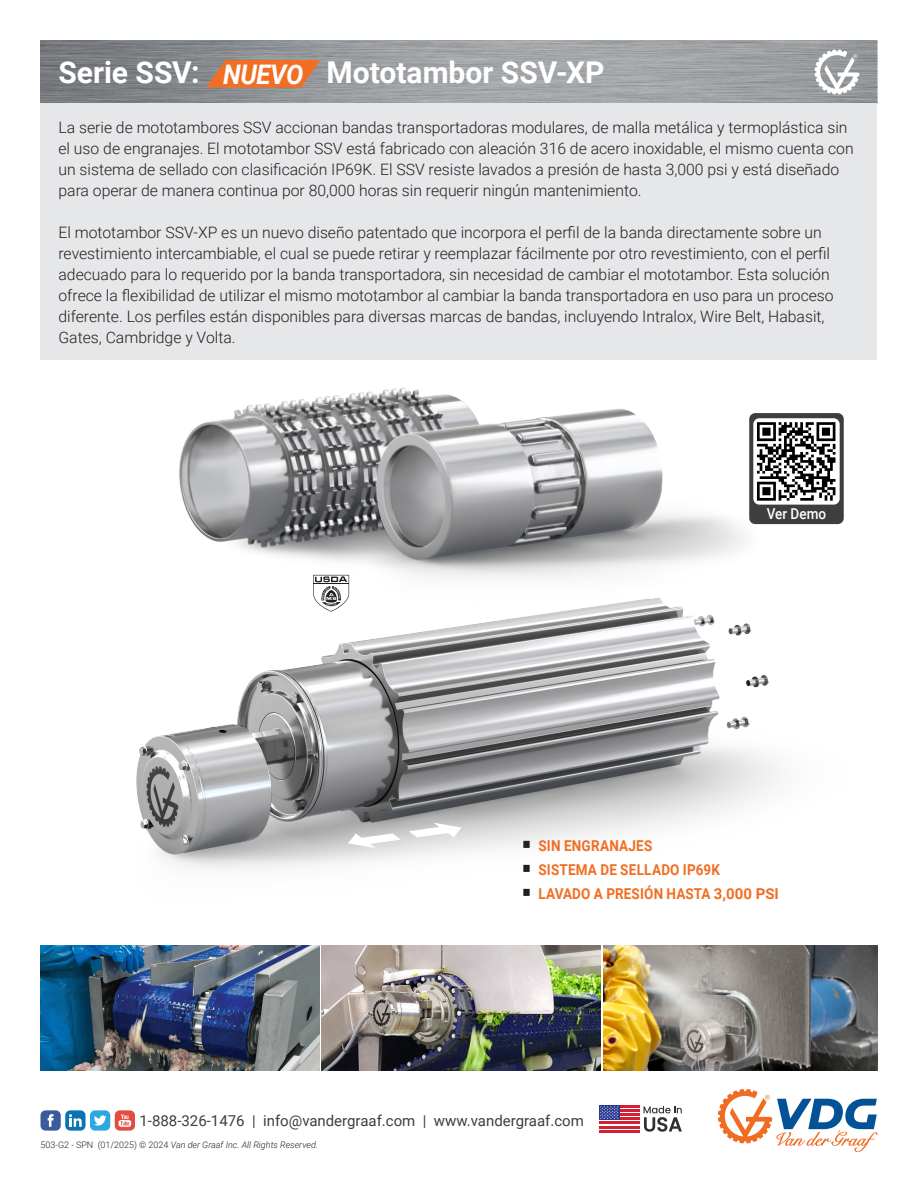
<style>
.page{position:relative;width:918px;height:1188px;background:#fff}
.page>*{position:absolute;margin:0;border:0;box-sizing:border-box;transform-origin:0 0}
.t1{font:700 30px "Roboto";color:#fff}
.t2{font:italic 700 27px "Roboto";letter-spacing:-.015em;color:#fff;scale:.95 1}
.t3{font:300 15.75px/21px "Roboto";color:#231f20}
.t4{font:700 15px "Roboto";letter-spacing:.015em;color:#f16e23;scale:.9 1}
.t5{font:15px "Roboto";color:#3e3e3f}
.t6{font:500 15px "Roboto";color:#fff;scale:.9 1}
.t7{font:italic 300 9px "Roboto";color:#231f20}
.s1{color:#231f20}
.s2{font-style:normal}
</style>
<div class="page">
<svg style="left:40px;top:40px;width:838px;height:64px;background:#979a9d"></svg>
<svg style="left:814px;top:49px;width:46px;height:46px"></svg>
<div style="left:40px;top:1110px;width:21px;height:21px;background:#3b5b9c;border-radius:5px"></div>
<svg style="left:48px;top:1114px;width:6px;height:13px"></svg>
<div style="left:65px;top:1110px;width:21px;height:21px;background:#0973b3;border-radius:5px"></div>
<svg style="left:69px;top:1114px;width:13px;height:13px"></svg>
<div style="left:90px;top:1110px;width:20px;height:21px;background:#2aa9e0;border-radius:5px"></div>
<svg style="left:94px;top:1115px;width:12px;height:11px"></svg>
<div style="left:115px;top:1110px;width:20px;height:21px;background:#e24d41;border-radius:5px"></div>
<svg style="left:119px;top:1114px;width:12px;height:13px"></svg>
<svg style="left:718px;top:1089px;width:159px;height:63px"></svg>
<svg style="left:644px;top:1106px;width:38px;height:26px"></svg>
<svg style="left:599px;top:1108px;width:41px;height:21px"></svg>
<hr style="left:599px;top:1105px;width:41px;height:3px;background:#d22033">
<hr style="left:599px;top:1110px;width:41px;height:2px;background:#d22033">
<hr style="left:599px;top:1114px;width:41px;height:2px;background:#d22033">
<hr style="left:599px;top:1118px;width:41px;height:2px;background:#d22033">
<hr style="left:599px;top:1122px;width:41px;height:2px;background:#d22033">
<hr style="left:599px;top:1126px;width:41px;height:2px;background:#d22033">
<hr style="left:599px;top:1130px;width:41px;height:2px;background:#d22033">
<div style="left:599px;top:1105px;width:20px;height:15px;background:#283890"></div>
<svg style="left:600px;top:1106px;width:19px;height:13px"></svg>
<svg style="left:206px;top:60px;width:115px;height:28px;background:#de7438"></svg>
<div style="left:40px;top:104px;width:838px;height:256px;background:#e6e7e9"></div>
<img style="left:40px;top:945px;width:280px;height:126px">
<img style="left:603px;top:945px;width:275px;height:126px">
<img style="left:322px;top:945px;width:279px;height:126px">
<img style="left:136px;top:629px;width:643px;height:240px">
<div style="left:749px;top:413px;width:95px;height:111px;background:#3e3e3f;border-radius:6px"></div>
<div style="left:753px;top:418px;width:87px;height:87px;background:#fff;border-radius:6px"></div>
<svg style="left:787px;top:422px;width:48px;height:79px"></svg>
<svg style="left:348px;top:833px;width:53px;height:15px"></svg>
<svg style="left:409px;top:823px;width:53px;height:14px"></svg>
<img style="left:179px;top:387px;width:273px;height:169px">
<img style="left:293px;top:396px;width:494px;height:233px">
<svg style="left:313px;top:575px;width:36px;height:37px"></svg>
<h1 class="t1" style="left:59px;top:52px;width:142px">Serie SSV:</h1>
<h1 class="t1" style="left:326px;top:52px;width:280px">Mototambor SSV-XP</h1>
<h2 class="t2" style="left:223px;top:55px;width:86px">NUEVO</h2>
<p class="t3" style="left:58px;top:117px;width:797px">La serie de mototambores SSV accionan bandas transportadoras modulares, de malla metálica y termoplástica sin el uso de engranajes. El mototambor SSV está fabricado con aleación 316 de acero inoxidable, el mismo cuenta con un sistema de sellado con clasificación IP69K. El SSV resiste lavados a presión de hasta 3,000 psi y está diseñado para operar de manera continua por 80,000 horas sin requerir ningún mantenimiento.</p>
<p class="t3" style="left:58px;top:222px;width:777px">El mototambor SSV-XP es un nuevo diseño patentado que incorpora el perfil de la banda directamente sobre un revestimiento intercambiable, el cual se puede retirar y reemplazar fácilmente por otro revestimiento, con el perfil adecuado para lo requerido por la banda transportadora, sin necesidad de cambiar el mototambor. Esta solución ofrece la flexibilidad de utilizar el mismo mototambor al cambiar la banda transportadora en uso para un proceso diferente. Los perfiles están disponibles para diversas marcas de bandas, incluyendo Intralox, Wire Belt, Habasit, Gates, Cambridge y Volta.</p>
<p class="t6" style="left:767px;top:503px;width:67px">Ver Demo</p>
<p class="t4" style="left:522px;top:835px;width:146px"><span class="s1">○</span> SIN ENGRANAJES</p>
<p class="t4" style="left:522px;top:859px;width:221px"><span class="s1">○</span> SISTEMA DE SELLADO IP69K</p>
<p class="t4" style="left:522px;top:883px;width:287px"><span class="s1">○</span> LAVADO A PRESIÓN HASTA 3,000 PSI</p>
<p class="t5" style="left:140px;top:1110px;width:446px">1-888-326-1476 | info@vandergraaf.com | www.vandergraaf.com</p>
<p class="t7" style="left:40px;top:1138px;width:279px"><span class="s2">503-G2 - SPN (01/2025) © 2024</span> Van der Graaf Inc. All Rights Reserved.</p>
</div>
